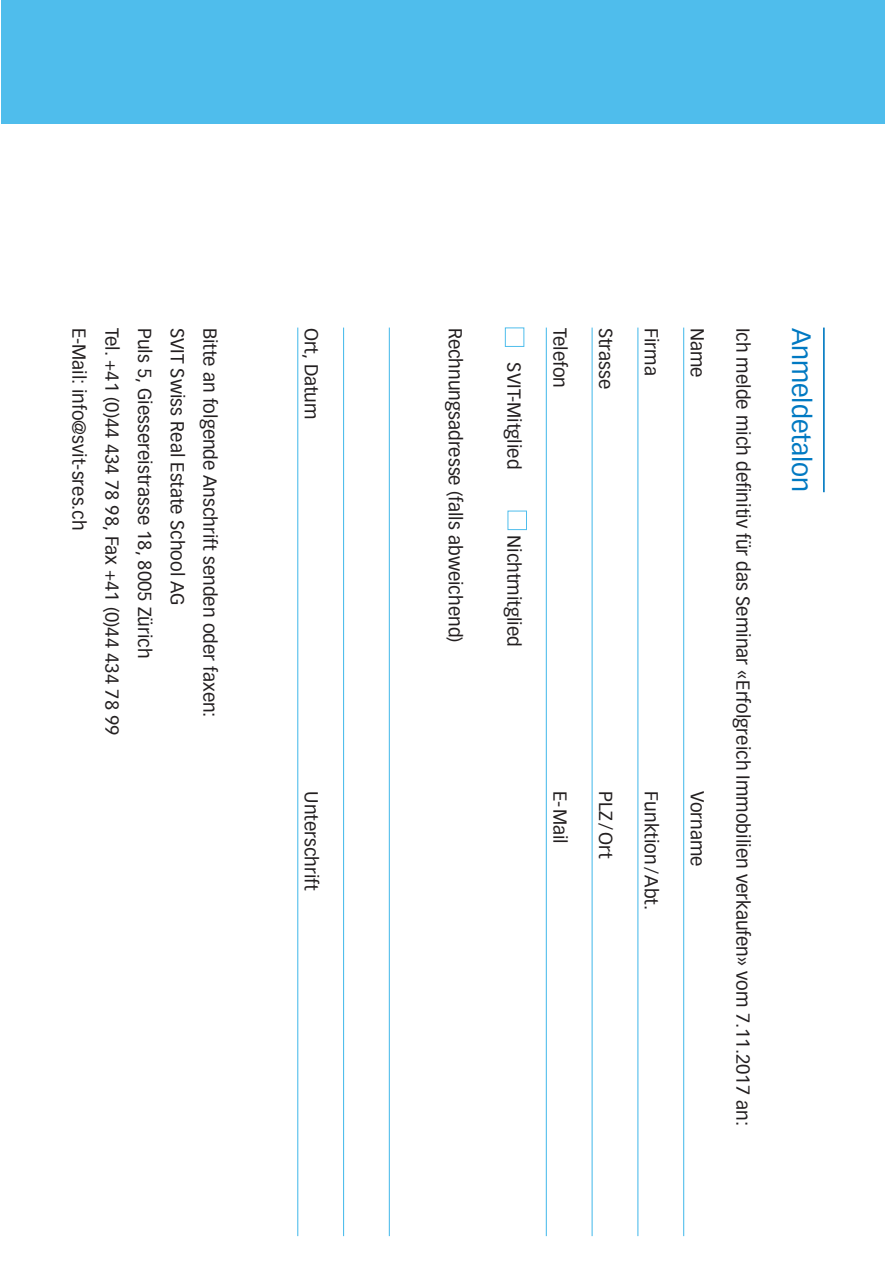
<style>
.page{position:relative;width:893px;height:1263px;background:#fff}
.page>*{position:absolute;margin:0;border:0;box-sizing:border-box;transform-origin:0 0}
.t1{font:26.1px "Vectora LH";letter-spacing:-.005em;color:#0079c2}
.t2{font:18.6px "Vectora LH";color:#231f20}
.t3{font:18.6px "Vectora LT Std";color:#231f20}
</style>
<div class="page">
<div style="left:1px;top:0;width:884px;height:124px;background:#4fbdec"></div>
<hr style="left:823px;top:328px;width:2px;height:164px;background:#0079c2">
<hr style="left:683px;top:328px;width:1px;height:908px;background:#4fbdec">
<hr style="left:637px;top:328px;width:1px;height:908px;background:#4fbdec">
<hr style="left:592px;top:328px;width:1px;height:908px;background:#4fbdec">
<hr style="left:546px;top:328px;width:1px;height:908px;background:#4fbdec">
<hr style="left:389px;top:328px;width:1px;height:908px;background:#4fbdec">
<hr style="left:343px;top:328px;width:1px;height:908px;background:#4fbdec">
<hr style="left:297px;top:328px;width:1px;height:908px;background:#4fbdec">
<div style="left:505px;top:328px;width:19px;height:19px;border:1px solid #4fbdec"></div>
<div style="left:508px;top:511px;width:19px;height:19px;border:1px solid #4fbdec"></div>
<p class="t2" style="left:90px;top:328px;width:204px;rotate:90deg">E-Mail: info@svit-sres.ch</p>
<p class="t2" style="left:123px;top:328px;width:409px;rotate:90deg">Tel. +41 (0)44 434 78 98, Fax +41 (0)44 434 78 99</p>
<p class="t2" style="left:156px;top:328px;width:332px;rotate:90deg">Puls 5, Giessereistrasse 18, 8005 Zürich</p>
<p class="t2" style="left:188px;top:328px;width:279px;rotate:90deg">SVIT Swiss Real Estate School AG</p>
<p class="t2" style="left:221px;top:328px;width:391px;rotate:90deg">Bitte an folgende Anschrift senden oder faxen:</p>
<p class="t3" style="left:322px;top:328px;width:93px;rotate:90deg">Ort, Datum</p>
<p class="t3" style="left:466px;top:328px;width:316px;rotate:90deg">Rechnungsadresse (falls abweichend)</p>
<p class="t3" style="left:322px;top:791px;width:101px;rotate:90deg">Unterschrift</p>
<p class="t3" style="left:525px;top:362px;width:108px;rotate:90deg">SVIT-Mitglied</p>
<p class="t3" style="left:525px;top:535px;width:113px;rotate:90deg">Nichtmitglied</p>
<p class="t3" style="left:571px;top:328px;width:62px;rotate:90deg">Telefon</p>
<p class="t3" style="left:617px;top:328px;width:63px;rotate:90deg">Strasse</p>
<p class="t3" style="left:662px;top:328px;width:50px;rotate:90deg">Firma</p>
<p class="t3" style="left:571px;top:791px;width:54px;rotate:90deg">E-Mail</p>
<p class="t3" style="left:617px;top:791px;width:69px;rotate:90deg">PLZ/Ort</p>
<p class="t3" style="left:662px;top:791px;width:120px;rotate:90deg">Funktion/Abt.</p>
<p class="t3" style="left:708px;top:328px;width:51px;rotate:90deg">Name</p>
<p class="t2" style="left:754px;top:328px;width:800px;rotate:90deg">Ich melde mich definitiv für das Seminar «Erfolgreich Immobilien verkaufen» vom 7.11.2017 an:</p>
<h1 class="t1" style="left:817px;top:328px;width:166px;rotate:90deg">Anmeldetalon</h1>
<p class="t3" style="left:708px;top:791px;width:77px;rotate:90deg">Vorname</p>
</div>
